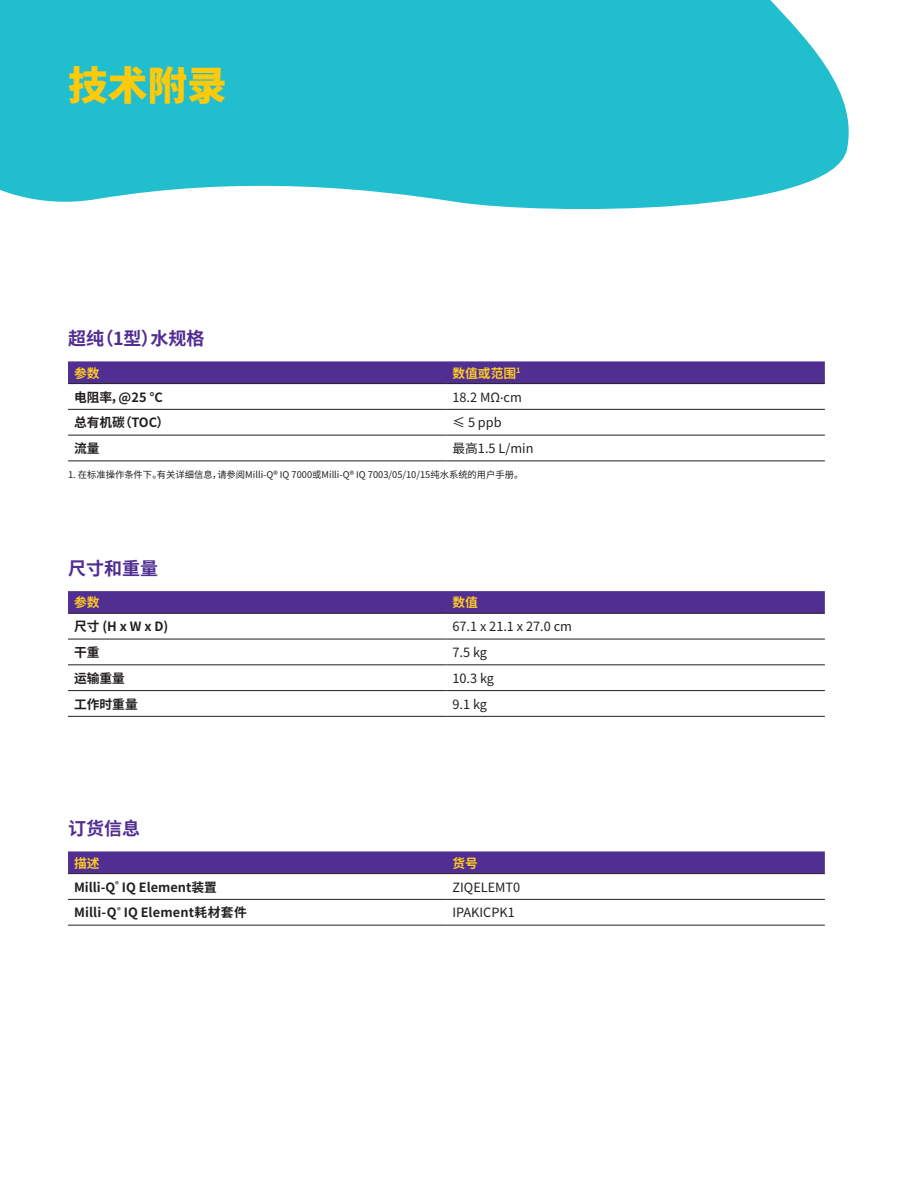
<style>
.page{position:relative;width:918px;height:1188px;background:#fff}
.page>*{position:absolute;margin:0;border:0;box-sizing:border-box;transform-origin:0 0}
.t1{font:900 39.75px "Noto Sans CJ Ksc";color:#feca0a}
.t2{font:700 18px "Noto Sans CJ Ksc";color:#502e92}
.t3{font:700 12.75px "Noto Sans CJ Ksc";color:#231f20}
.t4{font:12.75px "Noto Sans CJ Ksc";color:#231f20}
.t5{font:700 12.75px "Noto Sans CJ Ksc";color:#fecb26}
.t6{font:9.3px "Noto Sans CJ Ksc";color:#231f20}
</style>
<div class="page">
<svg style="left:0;top:0;width:849px;height:209px;background:#33c3d2"></svg>
<div style="left:68px;top:361px;width:757px;height:22px;background:#502e92"></div>
<hr style="left:68px;top:383px;width:378px;height:1px;background:#231f20">
<hr style="left:446px;top:383px;width:379px;height:1px;background:#231f20">
<hr style="left:68px;top:409px;width:378px;height:1px;background:#231f20">
<hr style="left:446px;top:409px;width:379px;height:1px;background:#231f20">
<hr style="left:68px;top:435px;width:378px;height:1px;background:#231f20">
<hr style="left:446px;top:435px;width:379px;height:1px;background:#231f20">
<hr style="left:68px;top:461px;width:378px;height:1px;background:#231f20">
<hr style="left:446px;top:461px;width:379px;height:1px;background:#231f20">
<svg style="left:68px;top:591px;width:757px;height:22px;background:#502f91"></svg>
<hr style="left:68px;top:613px;width:378px;height:1px;background:#231f20">
<hr style="left:446px;top:613px;width:379px;height:1px;background:#231f20">
<hr style="left:68px;top:639px;width:378px;height:1px;background:#231f20">
<hr style="left:446px;top:639px;width:379px;height:1px;background:#231f20">
<hr style="left:68px;top:664px;width:378px;height:1px;background:#231f20">
<hr style="left:446px;top:664px;width:379px;height:1px;background:#231f20">
<hr style="left:68px;top:690px;width:378px;height:1px;background:#231f20">
<hr style="left:446px;top:690px;width:379px;height:1px;background:#231f20">
<hr style="left:68px;top:716px;width:378px;height:1px;background:#231f20">
<hr style="left:446px;top:716px;width:379px;height:1px;background:#231f20">
<div style="left:68px;top:851px;width:757px;height:22px;background:#502e92"></div>
<hr style="left:68px;top:873px;width:378px;height:1px;background:#231f20">
<hr style="left:446px;top:873px;width:379px;height:1px;background:#231f20">
<hr style="left:68px;top:899px;width:378px;height:1px;background:#231f20">
<hr style="left:446px;top:899px;width:379px;height:1px;background:#231f20">
<hr style="left:68px;top:925px;width:378px;height:1px;background:#231f20">
<hr style="left:446px;top:925px;width:379px;height:1px;background:#231f20">
<h1 class="t1" style="left:68px;top:63px;width:161px">技术附录</h1>
<h2 class="t2" style="left:68px;top:328px;width:138px">超纯（1型）水规格</h2>
<p class="t5" style="left:74px;top:366px;width:27px">参数</p>
<p class="t5" style="left:452px;top:366px;width:70px">数值或范围<sup>1</sup></p>
<p class="t3" style="left:74px;top:390px;width:90px">电阻率，@25 °C</p>
<p class="t4" style="left:452px;top:390px;width:71px">18.2 MΩ.cm</p>
<p class="t3" style="left:74px;top:415px;width:97px">总有机碳（TOC）</p>
<p class="t4" style="left:452px;top:415px;width:51px">≤ 5 ppb</p>
<p class="t3" style="left:74px;top:441px;width:27px">流量</p>
<p class="t4" style="left:452px;top:441px;width:83px">最高1.5 L/min</p>
<p class="t6" style="left:68px;top:470px;width:457px">1. 在标准操作条件下。有关详细信息，请参阅Milli-Q® IQ 7000或Milli-Q® IQ 7003/05/10/15纯水系统的用户手册。</p>
<h2 class="t2" style="left:68px;top:558px;width:91px">尺寸和重量</h2>
<p class="t5" style="left:74px;top:595px;width:27px">参数</p>
<p class="t5" style="left:452px;top:595px;width:27px">数值</p>
<p class="t3" style="left:74px;top:619px;width:96px">尺寸 (H x W x D)</p>
<p class="t4" style="left:452px;top:619px;width:121px">67.1 x 21.1 x 27.0 cm</p>
<p class="t3" style="left:74px;top:645px;width:27px">干重</p>
<p class="t4" style="left:452px;top:645px;width:36px">7.5 kg</p>
<p class="t3" style="left:74px;top:671px;width:52px">运输重量</p>
<p class="t4" style="left:452px;top:671px;width:43px">10.3 kg</p>
<p class="t3" style="left:74px;top:697px;width:65px">工作时重量</p>
<p class="t4" style="left:452px;top:697px;width:36px">9.1 kg</p>
<h2 class="t2" style="left:68px;top:818px;width:73px">订货信息</h2>
<p class="t5" style="left:74px;top:856px;width:27px">描述</p>
<p class="t5" style="left:452px;top:856px;width:27px">货号</p>
<p class="t3" style="left:74px;top:880px;width:144px">Milli-Q<sup>®</sup> IQ Element装置</p>
<p class="t4" style="left:452px;top:880px;width:69px">ZIQELEMT0</p>
<p class="t3" style="left:74px;top:906px;width:174px">Milli-Q<sup>®</sup> IQ Element耗材套件</p>
<p class="t4" style="left:452px;top:905px;width:64px">IPAKICPK1</p>
</div>
